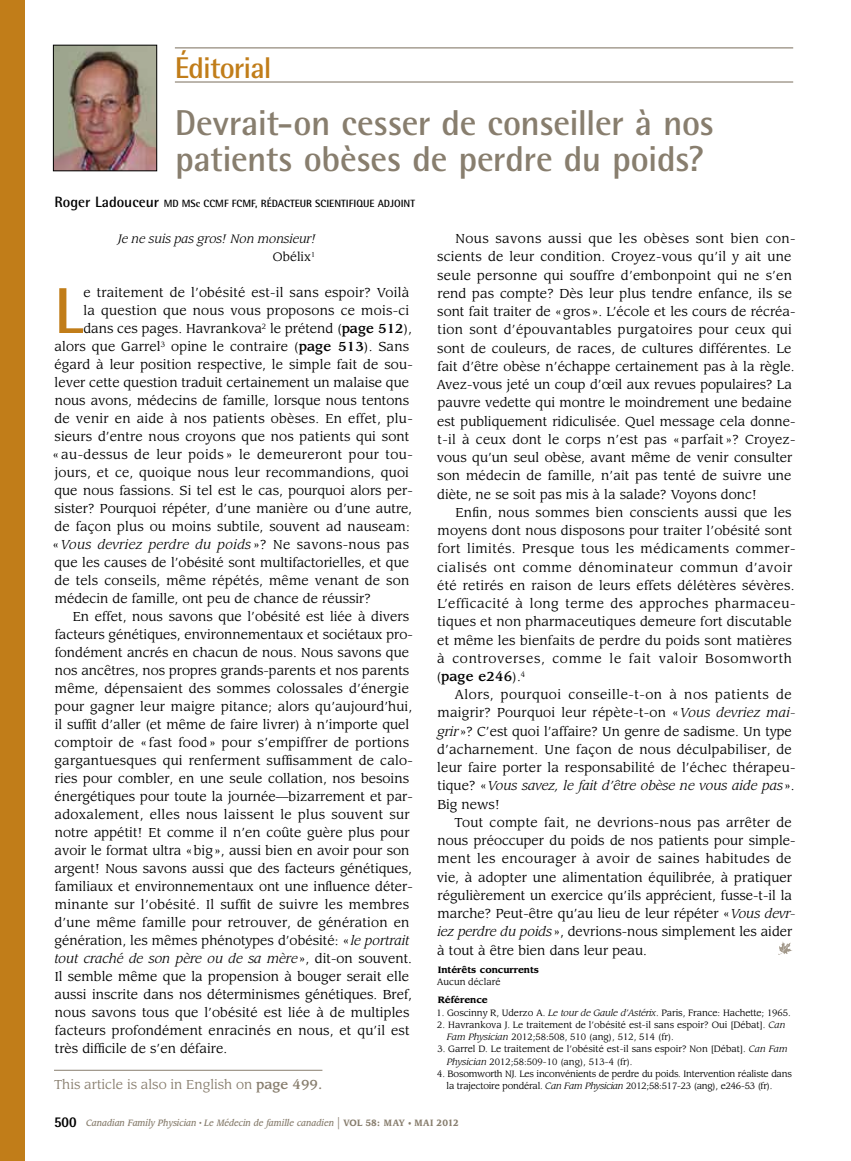
<style>
.page{position:relative;width:851px;height:1161px;background:#fff}
.page>*{position:absolute;margin:0;border:0;box-sizing:border-box;transform-origin:0 0}
.t1{font:700 64.95px "Rotis Semi Sans Std";color:#c17d19}
.t2{font:700 36px/36px "Rotis Semi Sans Std";letter-spacing:-.015em;color:#887e6e}
.t3{font:700 30px "Rotis Semi Sans Std";letter-spacing:-.03em;color:#c17d19}
.t4{font:12.75px/18.3px "Leawood Std";letter-spacing:.01em;color:#000}
.t5{font:italic 12.75px "Leawood Std";color:#000}
.t6{font:12.75px "Leawood Std";letter-spacing:.03em;color:#000}
.t7{font:italic 12.75px "Leawood Std";letter-spacing:.025em;color:#000}
.t8{font:12.75px "Leawood Std";color:#887e6e}
.t9{font:italic 12px/18px "Leawood Std";color:#000;text-align:right}
.t10{font:700 10.5px "Rotis Semi Sans Std";color:#000}
.t11{font:9px/12.3px "Leawood Std";letter-spacing:-.01em;color:#000}
.t12{font:italic 500 9px "Leawood Std";color:#887e6e;scale:.9 1}
.t13{font:700 9px "Leawood Std";color:#000}
.s1{font-size:15px}
.s2{font-style:normal}
.s3{font-weight:500}
.s4{font-style:italic}
.s5{font-family:"Rotis Semi Sans Std";font-weight:800;font-style:normal;font-size:15px;color:#000}
.s6{font-weight:400;font-style:normal;font-size:15px}
.s7{font-weight:700;font-style:normal}
.s8{font-weight:700;font-style:normal;font-size:7.5px}
</style>
<div class="page">
<div style="left:0;top:0;width:24px;height:1161px;background:#c17d19"></div>
<img style="left:55px;top:47px;width:100px;height:122px">
<div style="left:53px;top:45px;width:104px;height:126px;border:1px solid #000"></div>
<hr style="left:175px;top:47px;width:618px;height:1px;background:#887e6e">
<hr style="left:175px;top:81px;width:618px;height:2px;background:#887e6e">
<hr style="left:54px;top:1070px;width:268px;height:1px;background:#887e6e">
<svg style="left:778px;top:942px;width:14px;height:13px"></svg>
<h3 class="t3" style="left:175px;top:50px;width:98px">Éditorial</h3>
<h2 class="t2" style="left:175px;top:104px;width:540px">Devrait-on cesser de conseiller à nos patients obèses de perdre du poids?</h2>
<p class="t10" style="left:55px;top:197px;width:362px"><span class="s1">Roger Ladouceur</span> MD MSc CCMF FCMF, RÉDACTEUR SCIENTIFIQUE ADJOINT</p>
<p class="t9" style="left:118px;top:230px;width:200px">Je ne suis pas gros! Non monsieur!<br><span class="s2">Obélix</span><sup>1</sup></p>
<h1 class="t1" style="left:54px;top:271px;width:30px">L</h1>
<p class="t4" style="left:83px;top:284px;width:327px">e traitement de l’obésité est-il sans espoir? Voilà</p>
<p class="t4" style="left:83px;top:302px;width:327px">la question que nous vous proposons ce mois-ci</p>
<p class="t4" style="left:83px;top:320px;width:330px">dans ces pages. Havrankova<sup>2</sup> le prétend (<span class="s3">page 512</span>),</p>
<p class="t4" style="left:54px;top:338px;width:356px">alors que Garrel<sup>3</sup> opine le contraire (<span class="s3">page 513</span>). Sans</p>
<p class="t4" style="left:54px;top:356px;width:360px">égard à leur position respective, le simple fait de sou-</p>
<p class="t4" style="left:55px;top:374px;width:356px">lever cette question traduit certainement un malaise que</p>
<p class="t4" style="left:55px;top:392px;width:356px">nous avons, médecins de famille, lorsque nous tentons</p>
<p class="t4" style="left:54px;top:410px;width:360px">de venir en aide à nos patients obèses. En effet, plu-</p>
<p class="t4" style="left:55px;top:428px;width:356px">sieurs d’entre nous croyons que nos patients qui sont</p>
<p class="t6" style="left:52px;top:447px;width:362px">« au-dessus de leur poids » le demeureront pour tou-</p>
<p class="t4" style="left:55px;top:464px;width:356px">jours, et ce, quoique nous leur recommandions, quoi</p>
<p class="t4" style="left:54px;top:482px;width:360px">que nous fassions. Si tel est le cas, pourquoi alors per-</p>
<p class="t4" style="left:55px;top:500px;width:359px">sister? Pourquoi répéter, d’une manière ou d’une autre,</p>
<p class="t4" style="left:54px;top:518px;width:357px">de façon plus ou moins subtile, souvent ad nauseam:</p>
<p class="t7" style="left:52px;top:537px;width:358px"><span class="s2">«</span> Vous devriez perdre du poids <span class="s2">»? Ne savons-nous pas</span></p>
<p class="t4" style="left:54px;top:554px;width:356px">que les causes de l’obésité sont multifactorielles, et que</p>
<p class="t4" style="left:54px;top:572px;width:356px">de tels conseils, même répétés, même venant de son</p>
<p class="t4" style="left:55px;top:590px;width:317px">médecin de famille, ont peu de chance de réussir?</p>
<p class="t4" style="left:73px;top:608px;width:338px">En effet, nous savons que l’obésité est liée à divers</p>
<p class="t4" style="left:55px;top:626px;width:359px">facteurs génétiques, environnementaux et sociétaux pro-</p>
<p class="t4" style="left:55px;top:644px;width:356px">fondément ancrés en chacun de nous. Nous savons que</p>
<p class="t4" style="left:55px;top:662px;width:356px">nos ancêtres, nos propres grands-parents et nos parents</p>
<p class="t4" style="left:55px;top:680px;width:356px">même, dépensaient des sommes colossales d’énergie</p>
<p class="t4" style="left:55px;top:698px;width:359px">pour gagner leur maigre pitance; alors qu’aujourd’hui,</p>
<p class="t4" style="left:55px;top:716px;width:356px">il suffit d’aller (et même de faire livrer) à n’importe quel</p>
<p class="t4" style="left:54px;top:734px;width:356px">comptoir de « fast food » pour s’empiffrer de portions</p>
<p class="t4" style="left:54px;top:752px;width:360px">gargantuesques qui renferment suffisamment de calo-</p>
<p class="t4" style="left:55px;top:770px;width:356px">ries pour combler, en une seule collation, nos besoins</p>
<p class="t4" style="left:54px;top:788px;width:360px">énergétiques pour toute la journée—bizarrement et par-</p>
<p class="t4" style="left:54px;top:806px;width:357px">adoxalement, elles nous laissent le plus souvent sur</p>
<p class="t4" style="left:55px;top:824px;width:356px">notre appétit! Et comme il n’en coûte guère plus pour</p>
<p class="t4" style="left:54px;top:842px;width:356px">avoir le format ultra «big», aussi bien en avoir pour son</p>
<p class="t4" style="left:54px;top:860px;width:359px">argent! Nous savons aussi que des facteurs génétiques,</p>
<p class="t4" style="left:55px;top:878px;width:359px">familiaux et environnementaux ont une influence déter-</p>
<p class="t4" style="left:55px;top:896px;width:356px">minante sur l’obésité. Il suffit de suivre les membres</p>
<p class="t4" style="left:54px;top:914px;width:356px">d’une même famille pour retrouver, de génération en</p>
<p class="t4" style="left:54px;top:932px;width:356px">génération, les mêmes phénotypes d’obésité: « <span class="s4">le portrait</span></p>
<p class="t5" style="left:55px;top:951px;width:359px">tout craché de son père ou de sa mère<span class="s2">», dit-on souvent.</span></p>
<p class="t4" style="left:55px;top:968px;width:356px">Il semble même que la propension à bouger serait elle</p>
<p class="t4" style="left:54px;top:986px;width:359px">aussi inscrite dans nos déterminismes génétiques. Bref,</p>
<p class="t4" style="left:55px;top:1004px;width:356px">nous savons tous que l’obésité est liée à de multiples</p>
<p class="t4" style="left:55px;top:1022px;width:356px">facteurs profondément enracinés en nous, et qu’il est</p>
<p class="t4" style="left:55px;top:1040px;width:174px">très difficile de s’en défaire.</p>
<p class="t8" style="left:54px;top:1077px;width:270px">This article is also in English on <span class="s3">page 499.</span></p>
<p class="t4" style="left:436px;top:230px;width:361px;text-indent:19px">Nous savons aussi que les obèses sont bien con&shy;scients de leur condition. Croyez-vous qu’il y ait une seule personne qui souffre d’embonpoint qui ne s’en rend pas compte? Dès leur plus tendre enfance, ils se sont fait traiter de «gros». L’école et les cours de récréa&shy;tion sont d’épouvantables purgatoires pour ceux qui sont de couleurs, de races, de cultures différentes. Le fait d’être obèse n’échappe certainement pas à la règle.<br>Avez-vous jeté un coup d’œil aux revues populaires? La pauvre vedette qui montre le moindrement une bedaine est publiquement ridiculisée. Quel message cela donne&shy;t-il à ceux dont le corps n’est pas « parfait »? Croyez&shy;vous qu’un seul obèse, avant même de venir consulter son médecin de famille, n’ait pas tenté de suivre une diète, ne se soit pas mis à la salade? Voyons donc!</p>
<p class="t4" style="left:436px;top:503px;width:360px;text-indent:19px">Enfin, nous sommes bien conscients aussi que les moyens dont nous disposons pour traiter l’obésité sont fort limités. Presque tous les médicaments commer&shy;cialisés ont comme dénominateur commun d’avoir été retirés en raison de leurs effets délétères sévères.<br>L’efficacité à long terme des approches pharmaceu&shy;tiques et non pharmaceutiques demeure fort discutable et même les bienfaits de perdre du poids sont matières à controverses, comme le fait valoir Bosomworth (<span class="s3">page e246</span>).<sup>4</sup></p>
<p class="t4" style="left:437px;top:686px;width:360px;text-indent:17px">Alors, pourquoi conseille-t-on à nos patients de maigrir? Pourquoi leur répète-t-on « <span class="s4">Vous devriez mai&shy;grir</span> »? C’est quoi l’affaire? Un genre de sadisme. Un type d’acharnement. Une façon de nous déculpabiliser, de leur faire porter la responsabilité de l’échec thérapeu&shy;tique? «<span class="s4">Vous savez, le fait d’être obèse ne vous aide pas</span>».<br>Big news!</p>
<p class="t4" style="left:437px;top:813px;width:360px;text-indent:18px">Tout compte fait, ne devrions-nous pas arrêter de nous préoccuper du poids de nos patients pour simple&shy;ment les encourager à avoir de saines habitudes de vie, à adopter une alimentation équilibrée, à pratiquer régulièrement un exercice qu’ils apprécient, fusse-t-il la marche? Peut-être qu’au lieu de leur répéter «<span class="s4">Vous devr&shy;iez perdre du poids</span>», devrions-nous simplement les aider à tout à être bien dans leur peau.</p>
<p class="t13" style="left:438px;top:964px;width:103px">Intérêts concurrents</p>
<p class="t11" style="left:437px;top:976px;width:65px">Aucun déclaré</p>
<p class="t13" style="left:438px;top:995px;width:51px">Référence</p>
<p class="t11" style="left:436px;top:1006px;width:356px">1. Goscinny R, Uderzo A. <span class="s4">Le tour de Gaule d’Astérix</span>. Paris, France: Hachette; 1965.</p>
<p class="t11" style="left:446px;top:1019px;width:340px;text-indent:-9px">2. Havrankova J. Le traitement de l’obésité est-il sans espoir? Oui [Débat]. <span class="s4">Can<br>Fam Physician</span> 2012;58:508, 510 (ang), 512, 514 (fr).</p>
<p class="t11" style="left:446px;top:1043px;width:342px;text-indent:-9px">3. Garrel D. Le traitement de l’obésité est-il sans espoir? Non [Débat]. <span class="s4">Can Fam<br>Physician</span> 2012;58:509-10 (ang), 513-4 (fr).</p>
<p class="t11" style="left:446px;top:1068px;width:347px;text-indent:-9px">4. Bosomworth NJ. Les inconvénients de perdre du poids. Intervention réaliste dans la trajectoire pondéral. <span class="s4">Can Fam Physician</span> 2012;58:517-23 (ang), e246-53 (fr).</p>
<p class="t12" style="left:54px;top:1118px;width:451px"><span class="s5">500</span> Canadian Family Physician <sup>•</sup> Le Médecin de famille canadien <span class="s6">|</span> <span class="s7">Vol 58: MAy</span> <span class="s8">•</span> <span class="s7">MAi 2012</span></p>
</div>
